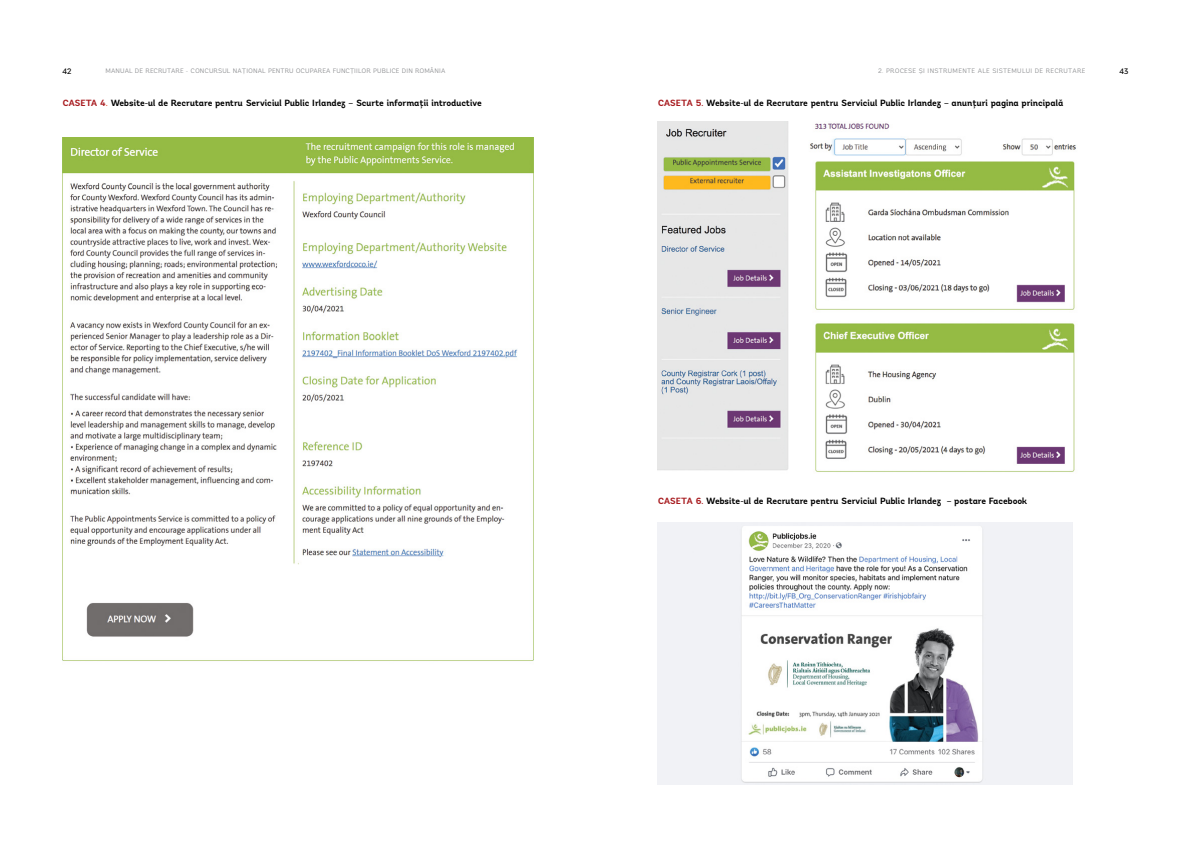
<style>
.page{position:relative;width:1191px;height:842px;background:#fff}
.page>*{position:absolute;margin:0;border:0;box-sizing:border-box;transform-origin:0 0}
.t1{font:700 9px "Andes";letter-spacing:-.005em;color:#000}
.t2{font:500 7.5px "Bw Modelica";color:#000}
.t3{font:300 6.5px "Andes";letter-spacing:.02em;color:#808285}
.t4{font:300 6.5px "Andes";letter-spacing:.04em;color:#808285}
.s1{color:#a81c20}
.s2{color:#f15b38}
</style>
<div class="page">
<img style="left:62px;top:138px;width:471px;height:523px">
<img style="left:658px;top:122px;width:418px;height:350px">
<img style="left:658px;top:522px;width:414px;height:262px">
<p class="t2" style="left:62px;top:66px;width:11px">42</p>
<p class="t3" style="left:106px;top:67px;width:341px">MANUAL DE RECRUTARE - CONCURSUL NAȚIONAL PENTRU OCUPAREA FUNCŢIILOR PUBLICE DIN ROMÂNIA</p>
<p class="t4" style="left:878px;top:67px;width:209px">2. PROCESE ȘI INSTRUMENTE ALE SISTEMULUI DE RECRUTARE</p>
<p class="t2" style="left:1119px;top:66px;width:10px">43</p>
<p class="t1" style="left:658px;top:97px;width:407px"><span class="s1">CASETA 5.</span> Website-ul de Recrutare pentru Serviciul Public Irlandez – anunțuri pagina principală</p>
<p class="t1" style="left:62px;top:97px;width:421px"><span class="s1">CASETA 4</span><span class="s2">.</span> Website-ul de Recrutare pentru Serviciul Public Irlandez – Scurte informații introductive</p>
<p class="t1" style="left:658px;top:495px;width:371px"><span class="s1">CASETA 6.</span> Website-ul de Recrutare pentru Serviciul Public Irlandez – postare Facebook</p>
</div>
